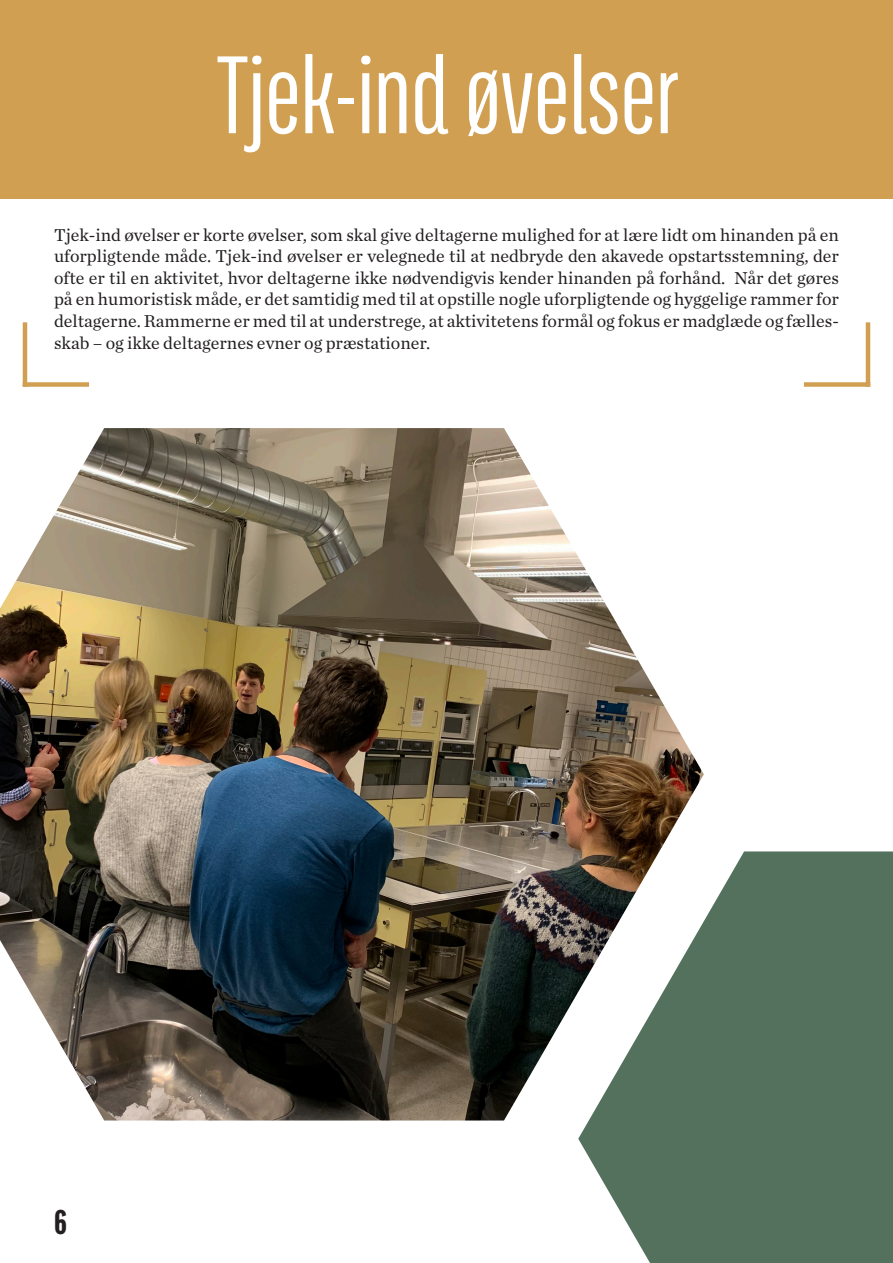
<style>
.page{position:relative;width:893px;height:1263px;background:#fff}
.page>*{position:absolute;margin:0;border:0;box-sizing:border-box;transform-origin:0 0}
.t1{font:120px "Titular";color:#fff}
.t2{font:900 37.5px "Titular";color:#231f20}
.t3{font:18px/21.6px "Chronicle Text G1";color:#231f20;text-align:justify}
</style>
<div class="page">
<div style="left:578px;top:851px;width:315px;height:412px;background:#53715c"></div>
<div style="left:0;top:0;width:893px;height:199px;background:#d19f51"></div>
<hr style="left:23px;top:322px;width:4px;height:65px;background:#d19f51">
<div style="left:23px;top:382px;width:66px;height:5px;background:#d19f51"></div>
<hr style="left:866px;top:322px;width:4px;height:65px;background:#d19f51">
<div style="left:804px;top:382px;width:66px;height:5px;background:#d19f51"></div>
<img style="left:0;top:428px;width:704px;height:692px">
<p class="t1" style="left:216px;top:36px;width:463px">Tjek-ind øvelser</p>
<p class="t3" style="left:54px;top:223px;width:786px">Tjek-ind øvelser er korte øvelser, som skal give deltagerne mulighed for at lære lidt om hinanden på en uforpligtende måde. Tjek-ind øvelser er velegnede til at nedbryde den akavede opstartsstemning, der ofte er til en aktivitet, hvor deltagerne ikke nødvendigvis kender hinanden på forhånd. Når det gøres på en humoristisk måde, er det samtidig med til at opstille nogle uforpligtende og hyggelige rammer for deltagerne. Rammerne er med til at understrege, at aktivitetens formål og fokus er madglæde og fælles&shy;skab – og ikke deltagernes evner og præstationer.</p>
<p class="t2" style="left:54px;top:1202px;width:14px">6</p>
</div>
